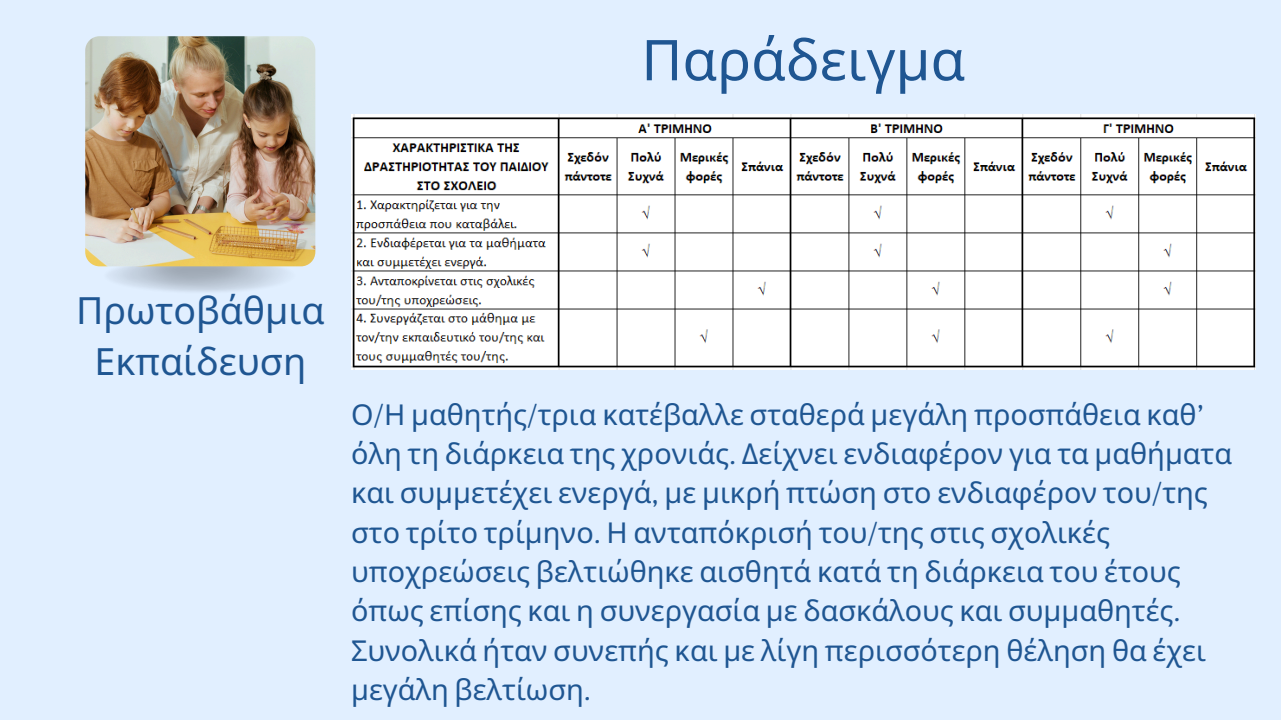
<style>
.page{position:relative;width:1281px;height:720px;background:#e1efff}
.page>*{position:absolute;margin:0;border:0;box-sizing:border-box;transform-origin:0 0}
.t1{font:56.25px "Noto Sans";color:#1f5692}
.t2{font:37.5px/51.5px "Noto Sans";color:#1f5692;text-align:center}
.t3{font:28.75px/39.4px "Noto Sans";color:#1f5692}
.s1{font-family:"Roca One";font-weight:300}
</style>
<div class="page">
<img style="left:85px;top:36px;width:230px;height:230px;border-radius:14px">
<img style="left:351px;top:115px;width:904px;height:255px">
<p class="t1" style="left:641px;top:20px;width:325px">Παράδειγμα</p>
<p class="t2" style="left:76px;top:283px;width:250px">Πρωτοβάθμια<br>Εκπαίδευση</p>
<h1 class="t3" style="left:351px;top:394px;width:882px">Ο<span class="s1">/</span>Η μαθητής<span class="s1">/</span>τρια κατέβαλλε σταθερά μεγάλη προσπάθεια καθ<span class="s1">’ </span>όλη τη διάρκεια της χρονιάς<span class="s1">.</span> Δείχνει ενδιαφέρον για τα μαθήματα και συμμετέχει ενεργά<span class="s1">,</span> με μικρή πτώση στο ενδιαφέρον του<span class="s1">/</span>της στο τρίτο τρίμηνο<span class="s1">.</span> Η ανταπόκρισή του<span class="s1">/</span>της στις σχολικές υποχρεώσεις βελτιώθηκε αισθητά κατά τη διάρκεια του έτους όπως επίσης και η συνεργασία με δασκάλους και συμμαθητές<span class="s1">.<br></span>Συνολικά ήταν συνεπής και με λίγη περισσότερη θέληση θα έχει μεγάλη βελτίωση<span class="s1">.</span></h1>
</div>
